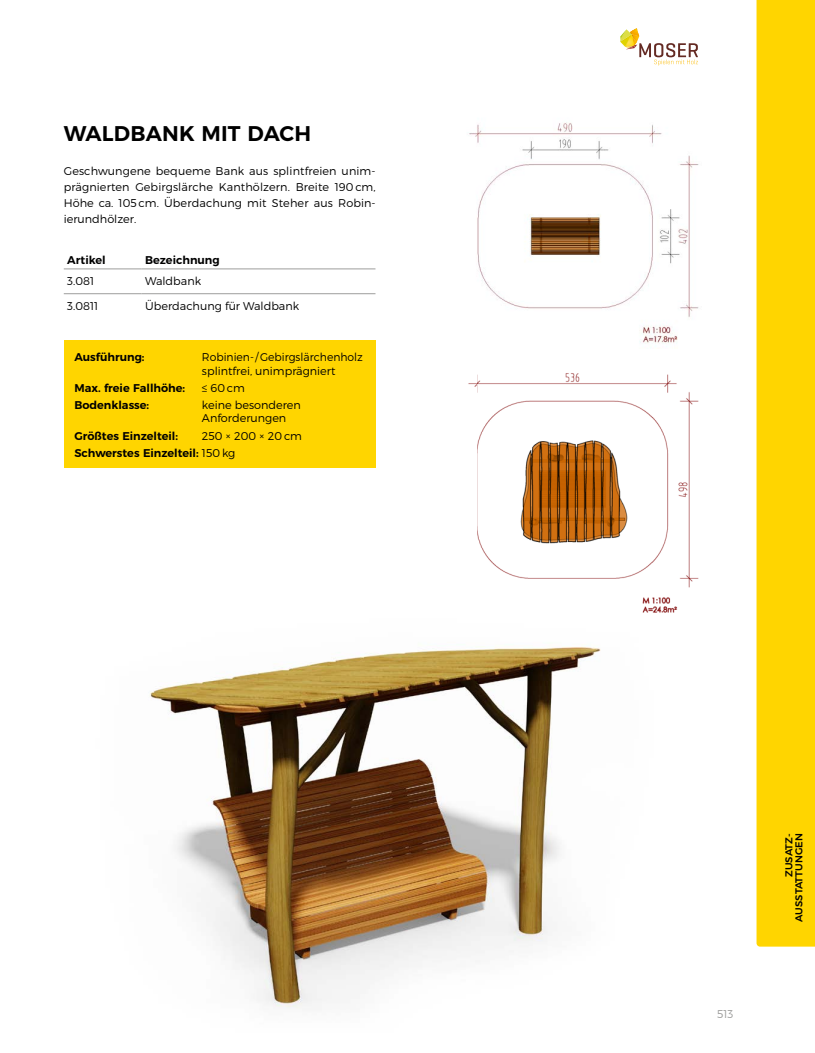
<style>
.page{position:relative;width:815px;height:1053px;background:#fff}
.page>*{position:absolute;margin:0;border:0;box-sizing:border-box;transform-origin:0 0}
.t1{font:600 21.25px "Montserrat";letter-spacing:.01em;color:#000}
.t2{font:300 11.25px/16.2px "Montserrat";color:#000;text-align:justify}
.t3{font:600 11.25px/17px "Montserrat";color:#000}
.t4{font:300 11.25px/13.5px "Montserrat";color:#000;scale:.96 1}
.t5{font:300 11.25px "Montserrat";color:#9d9d9c}
.t6{font:500 10px/10px "Montserrat";color:#000;text-align:right}
.s1{font-weight:300}
</style>
<div class="page">
<img style="left:150px;top:646px;width:451px;height:363px">
<img style="left:468px;top:373px;width:231px;height:240px">
<img style="left:469px;top:122px;width:230px;height:222px">
<hr style="left:64px;top:268px;width:78px;height:1px;background:#9d9d9c">
<hr style="left:142px;top:268px;width:233px;height:1px;background:#9d9d9c">
<hr style="left:64px;top:293px;width:78px;height:1px;background:#9d9d9c">
<hr style="left:142px;top:293px;width:233px;height:1px;background:#9d9d9c">
<div style="left:64px;top:340px;width:312px;height:127px;background:#ffd500"></div>
<div style="left:756px;top:0;width:59px;height:946px;background:#ffd500"></div>
<svg style="left:620px;top:28px;width:78px;height:38px"></svg>
<h1 class="t1" style="left:64px;top:116px;width:249px">WALDBANK MIT DACH</h1>
<p class="t2" style="left:64px;top:162px;width:313px">Geschwungene bequeme Bank aus splintfreien unim&shy;prägnierten Gebirgslärche Kanthölzern. Breite 190 cm, Höhe ca. 105 cm. Überdachung mit Steher aus Robin&shy;ierundhölzer.</p>
<p class="t3" style="left:67px;top:250px;width:40px">Artikel</p>
<p class="t3" style="left:145px;top:250px;width:76px">Bezeichnung</p>
<p class="t2" style="left:67px;top:273px;width:28px">3.081</p>
<p class="t2" style="left:145px;top:273px;width:58px">Waldbank</p>
<p class="t2" style="left:67px;top:297px;width:33px">3.0811</p>
<p class="t2" style="left:145px;top:297px;width:156px">Überdachung für Waldbank</p>
<p class="t3" style="left:74px;top:348px;width:72px">Ausführung:</p>
<p class="t4" style="left:202px;top:350px;width:169px">Robinien-/Gebirgslärchenholz splintfrei, unimprägniert</p>
<p class="t3" style="left:74px;top:378px;width:112px">Max. freie Fallhöhe:</p>
<p class="t2" style="left:202px;top:379px;width:45px">≤ 60 cm</p>
<p class="t3" style="left:74px;top:395px;width:76px">Bodenklasse:</p>
<p class="t2" style="left:202px;top:398px;width:100px;line-height:13.5px">keine besonderen<br>Anforderungen</p>
<p class="t3" style="left:74px;top:426px;width:105px">Größtes Einzelteil:</p>
<p class="t3" style="left:74px;top:426px;width:229px;text-indent:128px"><span class="s1">250 × 200 × 20 cm<br></span>Schwerstes Einzelteil: <span class="s1">150 kg</span></p>
<p class="t5" style="left:717px;top:1006px;width:18px">513</p>
<p class="t6" style="left:783px;top:921px;width:90px;rotate:-90deg">ZUSATZ-<br>AUSSTATTUNGEN</p>
</div>
